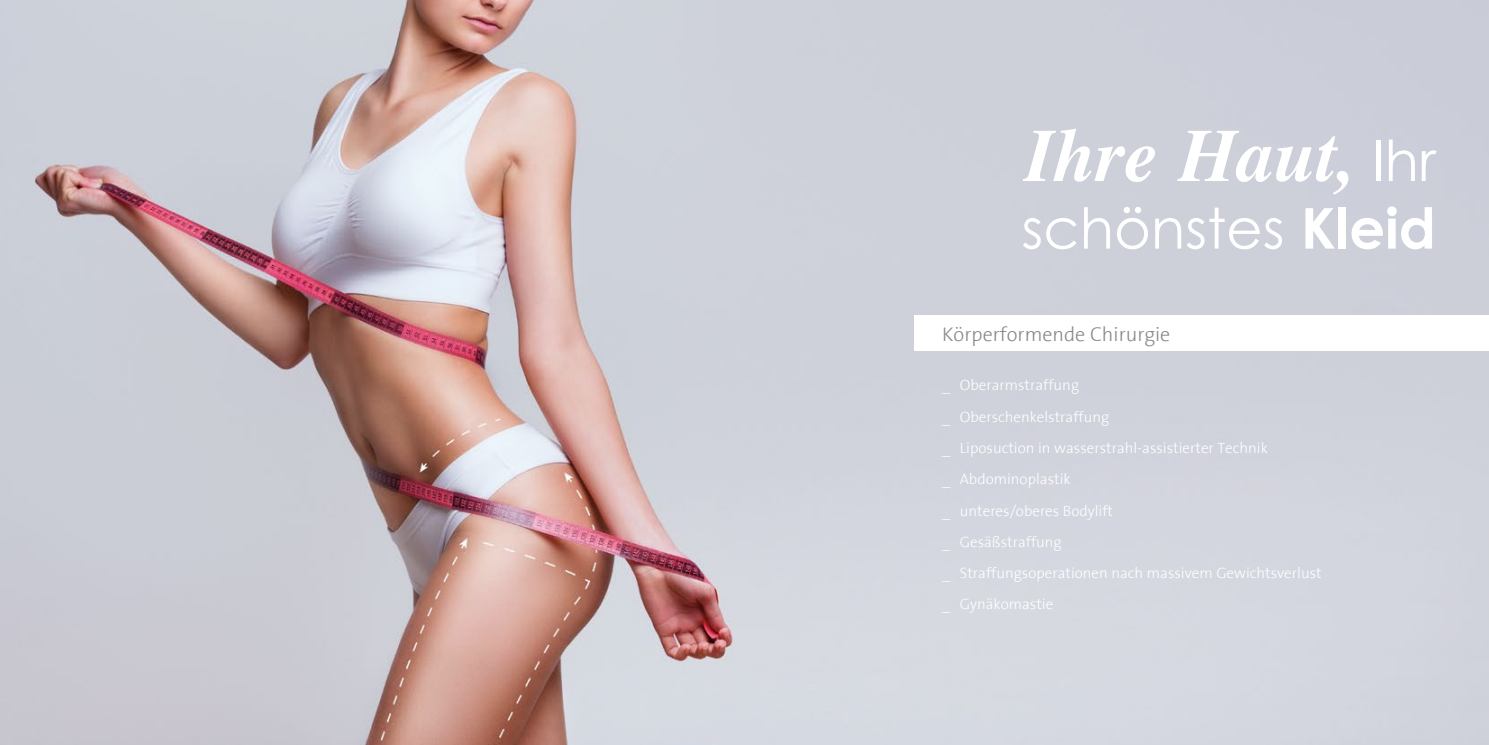
<style>
.page{position:relative;width:1489px;height:745px;background:#fff}
.page>*{position:absolute;margin:0;border:0;box-sizing:border-box;transform-origin:0 0}
.t1{font:italic 700 75px "Free Serif";color:#fff}
.t2{font:56.25px "Century Gothic";color:#fff}
.t3{font:300 20px "The Sans B3";color:#878787}
.t4{font:300 15px/31.2px "The Sans B3";color:#fff}
.s1{font-family:"Century Gothic";font-weight:400;font-style:normal;font-size:56.25px}
.s2{font-weight:700}
</style>
<div class="page">
<img style="left:0;top:0;width:1488px;height:744px">
<div style="left:914px;top:315px;width:574px;height:35px;background:#fff"></div>
<h1 class="t1" style="left:1024px;top:93px;width:412px">Ihre Haut, <span class="s1">Ihr</span></h1>
<h2 class="t2" style="left:1021px;top:189px;width:416px">schönstes <span class="s2">Kleid</span></h2>
<h3 class="t3" style="left:942px;top:324px;width:230px">Körperformende Chirurgie</h3>
<p class="t4" style="left:942px;top:370px;width:381px">_ Oberarmstraffung<br>_ Oberschenkelstraffung<br>_ Liposuction in wasserstrahl-assistierter Technik<br>_ Abdominoplastik<br>_ unteres/oberes Bodylift<br>_ Gesäßstraffung<br>_ Straffungsoperationen nach massivem Gewichtsverlust _ Gynäkomastie</p>
</div>
